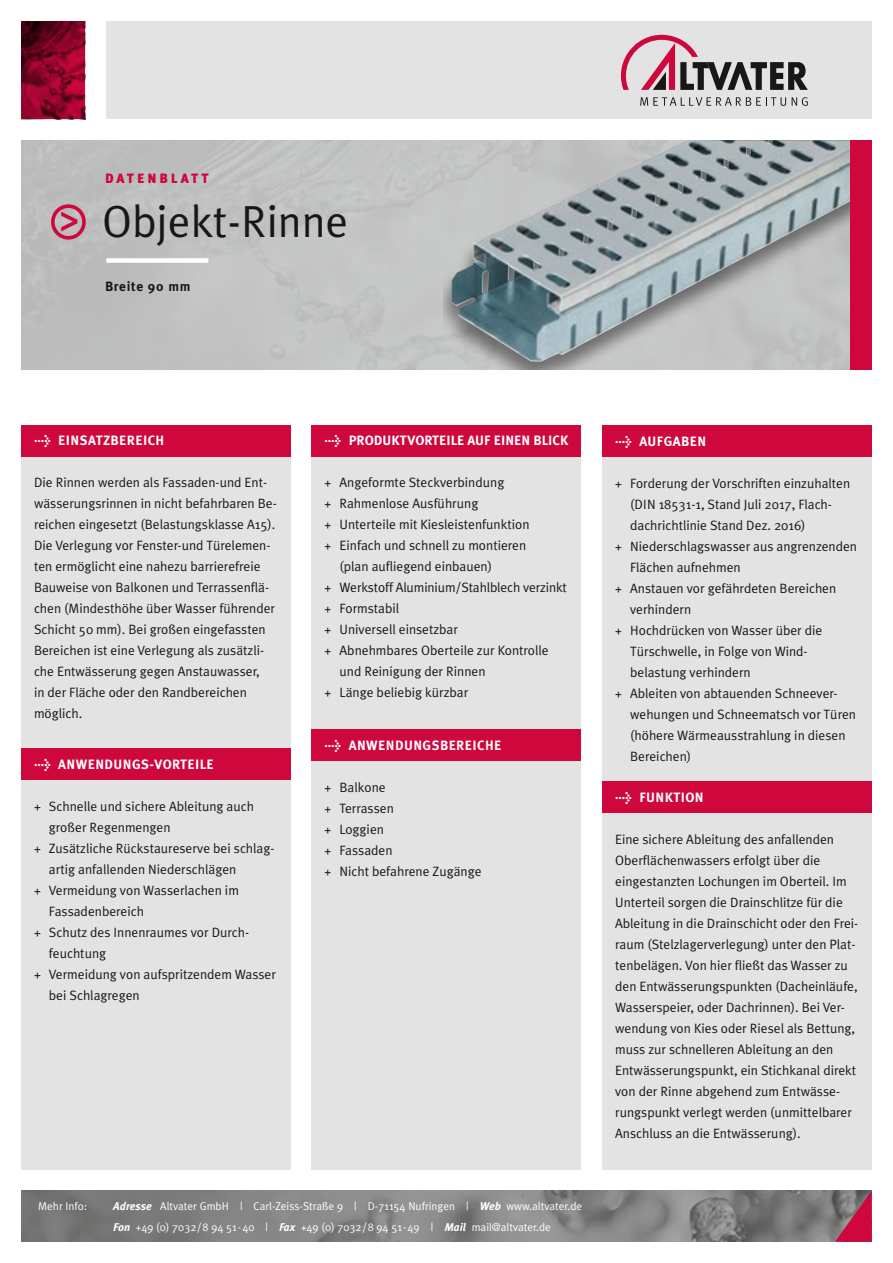
<style>
.page{position:relative;width:893px;height:1263px;background:#fff}
.page>*{position:absolute;margin:0;border:0;box-sizing:border-box;transform-origin:0 0}
.t1{font:45px "Meta Plus Normal";color:#181716}
.t2{font:13.5px/21px "Meta Plus Normal";color:#181716}
.t3{font:700 13.5px "Meta Plus";letter-spacing:.03em;color:#fff}
.t4{font:700 13.5px "Meta Plus";letter-spacing:.005em;color:#fff}
.t5{font:900 13.5px "Meta Plus";letter-spacing:.225em;color:#ce073d}
.t6{font:700 13.5px "Meta Plus";letter-spacing:.05em;color:#181716}
.t7{font:11.25px/21px "Meta Plus Normal";color:#fff}
.s1{font-family:"Meta Plus";font-weight:700;font-style:italic}
</style>
<div class="page">
<div style="left:21px;top:425px;width:270px;height:744px;background:#e3e3e3"></div>
<div style="left:312px;top:425px;width:269px;height:744px;background:#e3e3e3"></div>
<div style="left:602px;top:438px;width:270px;height:731px;background:#e3e3e3"></div>
<img style="left:21px;top:1191px;width:814px;height:51px">
<div style="left:21px;top:140px;width:422px;height:230px;background:#c0c1c1"></div>
<div style="left:443px;top:140px;width:407px;height:230px;background:#181716;opacity:.51"></div>
<img style="left:451px;top:140px;width:399px;height:222px">
<div style="left:106px;top:21px;width:766px;height:98px;background:#e3e3e3"></div>
<svg style="left:621px;top:35px;width:187px;height:55px"></svg>
<svg style="left:640px;top:97px;width:146px;height:9px"></svg>
<svg style="left:792px;top:97px;width:16px;height:9px"></svg>
<div style="left:21px;top:425px;width:270px;height:31px;background:#ce073d"></div>
<div style="left:312px;top:425px;width:269px;height:31px;background:#ce073d"></div>
<div style="left:602px;top:425px;width:270px;height:31px;background:#ce073d"></div>
<div style="left:312px;top:729px;width:269px;height:31px;background:#ce073d"></div>
<div style="left:602px;top:781px;width:270px;height:32px;background:#ce073d"></div>
<div style="left:21px;top:749px;width:270px;height:31px;background:#ce073d"></div>
<div style="left:51px;top:204px;width:35px;height:36px;border:4px solid #ce073d;border-radius:50%"></div>
<svg style="left:61px;top:212px;width:16px;height:19px"></svg>
<div style="left:850px;top:140px;width:22px;height:230px;background:#ce073d"></div>
<div style="left:106px;top:258px;width:102px;height:5px;background:#fff"></div>
<svg style="left:835px;top:1191px;width:37px;height:51px;background:#a23f5a"></svg>
<img style="left:21px;top:21px;width:64px;height:98px">
<p class="t5" style="left:105px;top:171px;width:105px">DATENBLATT</p>
<h1 class="t1" style="left:102px;top:196px;width:248px">Objekt-Rinne</h1>
<p class="t6" style="left:105px;top:279px;width:87px">Breite 90 mm</p>
<p class="t3" style="left:34px;top:433px;width:132px">&gt; EINSATZBEREICH</p>
<p class="t2" style="left:34px;top:472px;width:244px">Die Rinnen werden als Fassaden-und Ent&shy;wässerungsrinnen in nicht befahrbaren Be&shy;reichen eingesetzt (Belastungsklasse A15).<br>Die Verlegung vor Fenster-und Türelemen&shy;ten ermöglicht eine nahezu barrierefreie Bauweise von Balkonen und Terrassenflä&shy;chen (Mindesthöhe über Wasser führender Schicht 50 mm). Bei großen eingefassten Bereichen ist eine Verlegung als zusätzli&shy;che Entwässerung gegen Anstauwasser,<br>in der Fläche oder den Randbereichen möglich.</p>
<p class="t3" style="left:34px;top:757px;width:181px">&gt; ANWENDUNGS-VORTEILE</p>
<p class="t2" style="left:34px;top:796px;width:222px">+ Schnelle und sichere Ableitung auch</p>
<p class="t2" style="left:49px;top:817px;width:123px">großer Regenmengen</p>
<p class="t2" style="left:34px;top:838px;width:242px">+ Zusätzliche Rückstaureserve bei schlag-</p>
<p class="t2" style="left:49px;top:859px;width:189px">artig anfallenden Niederschlägen</p>
<p class="t2" style="left:34px;top:880px;width:206px">+ Vermeidung von Wasserlachen im</p>
<p class="t2" style="left:49px;top:901px;width:97px">Fassadenbereich</p>
<p class="t2" style="left:34px;top:922px;width:217px">+ Schutz des Innenraumes vor Durch-</p>
<p class="t2" style="left:49px;top:943px;width:59px">feuchtung</p>
<p class="t2" style="left:34px;top:964px;width:243px">+ Vermeidung von aufspritzendem Wasser</p>
<p class="t2" style="left:49px;top:985px;width:92px">bei Schlagregen</p>
<p class="t4" style="left:325px;top:433px;width:245px">&gt; PRODUKTVORTEILE AUF EINEN BLICK</p>
<p class="t2" style="left:325px;top:472px;width:181px">+ Angeformte Steckverbindung</p>
<p class="t2" style="left:325px;top:493px;width:155px">+ Rahmenlose Ausführung</p>
<p class="t2" style="left:325px;top:514px;width:206px">+ Unterteile mit Kiesleistenfunktion</p>
<p class="t2" style="left:325px;top:535px;width:203px">+ Einfach und schnell zu montieren</p>
<p class="t2" style="left:340px;top:556px;width:154px">(plan aufliegend einbauen)</p>
<p class="t2" style="left:325px;top:577px;width:244px">+ Werkstoff Aluminium/Stahlblech verzinkt</p>
<p class="t2" style="left:325px;top:598px;width:76px">+ Formstabil</p>
<p class="t2" style="left:325px;top:619px;width:135px">+ Universell einsetzbar</p>
<p class="t2" style="left:325px;top:640px;width:226px">+ Abnehmbares Oberteile zur Kontrolle</p>
<p class="t2" style="left:340px;top:661px;width:147px">und Reinigung der Rinnen</p>
<p class="t2" style="left:325px;top:682px;width:145px">+ Länge beliebig kürzbar</p>
<p class="t3" style="left:325px;top:737px;width:178px">&gt; ANWENDUNGSBEREICHE</p>
<p class="t2" style="left:325px;top:776px;width:158px">+ Balkone<br>+ Terrassen<br>+ Loggien<br>+ Fassaden<br>+ Nicht befahrene Zugänge</p>
<p class="t7" style="left:38px;top:1195px;width:50px">Mehr Info:</p>
<p class="t7" style="left:113px;top:1195px;width:471px"><span class="s1">Adresse</span> Altvater GmbH | Carl-Zeiss-Straße 9 | D-71154 Nufringen | <span class="s1">Web</span> www.altvater.de<br><span class="s1">Fon</span> +49 (0) 7032/8 94 51-40 | <span class="s1">Fax</span> +49 (0) 7032/8 94 51-49 | <span class="s1">Mail</span> mail@altvater.de</p>
<p class="t3" style="left:615px;top:433px;width:93px">&gt; AUFGABEN</p>
<p class="t2" style="left:615px;top:473px;width:237px">+ Forderung der Vorschriften einzuhalten</p>
<p class="t2" style="left:630px;top:494px;width:203px">(DIN 18531-1, Stand Juli 2017, Flach-</p>
<p class="t2" style="left:630px;top:515px;width:177px">dachrichtlinie Stand Dez. 2016)</p>
<p class="t2" style="left:615px;top:536px;width:243px">+ Niederschlagswasser aus angrenzenden</p>
<p class="t2" style="left:630px;top:557px;width:112px">Flächen aufnehmen</p>
<p class="t2" style="left:615px;top:578px;width:223px">+ Anstauen vor gefährdeten Bereichen</p>
<p class="t2" style="left:630px;top:599px;width:63px">verhindern</p>
<p class="t2" style="left:615px;top:620px;width:209px">+ Hochdrücken von Wasser über die</p>
<p class="t2" style="left:630px;top:641px;width:179px">Türschwelle, in Folge von Wind-</p>
<p class="t2" style="left:630px;top:662px;width:122px">belastung verhindern</p>
<p class="t2" style="left:615px;top:683px;width:224px">+ Ableiten von abtauenden Schneever-</p>
<p class="t2" style="left:630px;top:704px;width:227px">wehungen und Schneematsch vor Türen</p>
<p class="t2" style="left:630px;top:725px;width:217px">(höhere Wärmeausstrahlung in diesen</p>
<p class="t2" style="left:630px;top:746px;width:63px">Bereichen)</p>
<p class="t3" style="left:615px;top:789px;width:90px">&gt; FUNKTION</p>
<p class="t2" style="left:615px;top:828px;width:245px">Eine sichere Ableitung des anfallenden Oberflächenwassers erfolgt über die eingestanzten Lochungen im Oberteil. Im Unterteil sorgen die Drainschlitze für die Ableitung in die Drainschicht oder den Frei&shy;raum (Stelzlagerverlegung) unter den Plat&shy;tenbelägen. Von hier fließt das Wasser zu den Entwässerungspunkten (Dacheinläufe, Wasserspeier, oder Dachrinnen). Bei Ver&shy;wendung von Kies oder Riesel als Bettung, muss zur schnelleren Ableitung an den Entwässerungspunkt, ein Stichkanal direkt von der Rinne abgehend zum Entwässe&shy;rungspunkt verlegt werden (unmittelbarer Anschluss an die Entwässerung).</p>
</div>
